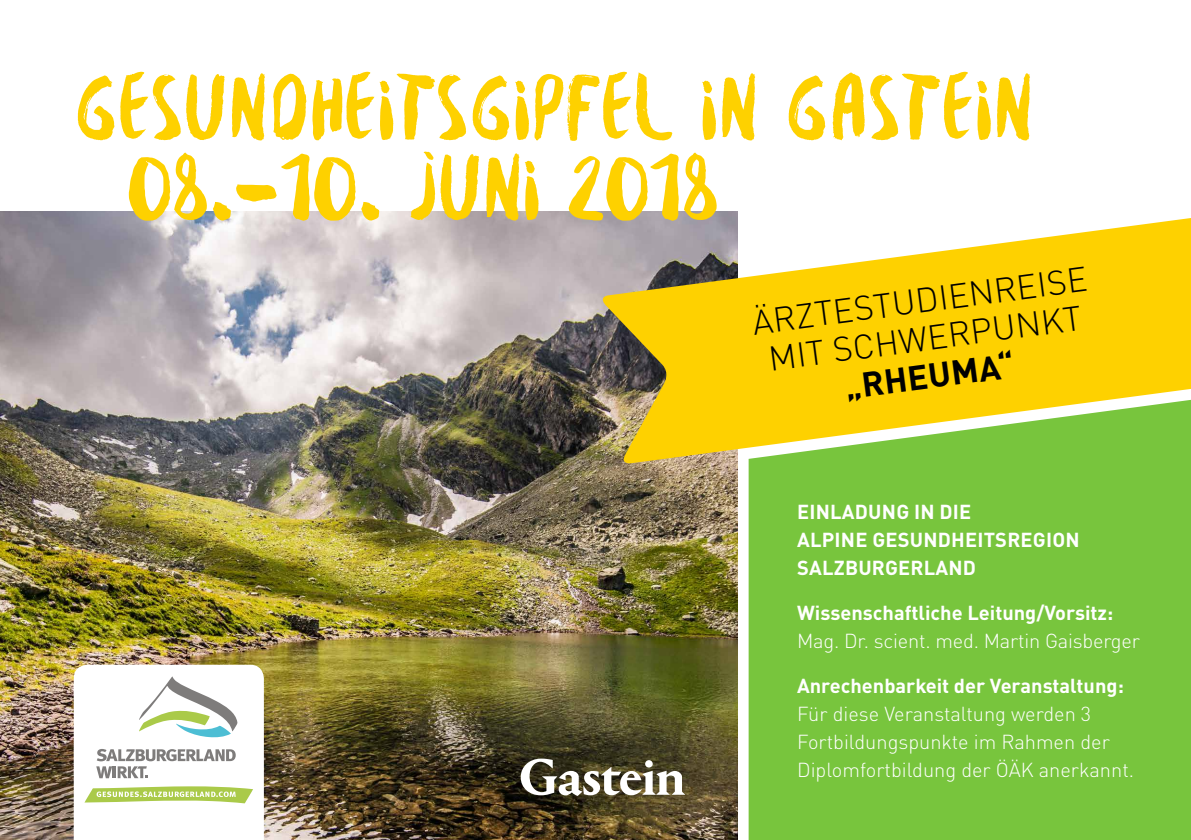
<style>
.page{position:relative;width:1191px;height:840px;background:#fff}
.page>*{position:absolute;margin:0;border:0;box-sizing:border-box;transform-origin:0 0}
.t1{font:100px/80px "Besom";color:#fed100}
.t2{font:300 34px/38px "DIN Pro";color:#000;text-align:center}
.t3{font:700 34px "DIN Pro";color:#000}
.t4{font:300 20px/28px "DIN Pro";color:#fff}
.t5{font:700 20px/28px "DIN Pro";color:#fff}
</style>
<div class="page">
<div style="left:748px;top:464px;width:443px;height:375px;background:#78c53d"></div>
<img style="left:0;top:211px;width:737px;height:628px">
<svg style="left:521px;top:758px;width:164px;height:37px"></svg>
<svg style="left:74px;top:664px;width:190px;height:175px"></svg>
<svg style="left:597px;top:211px;width:594px;height:253px;background:#e1cc3b"></svg>
<h1 class="t1" style="left:127px;top:64px;width:908px;text-indent:-53px">GESUNDHEITSGIPFEL IN GASTEIN<br>08.–10. JUNI 2018</h1>
<h2 class="t2" style="left:750px;top:300px;width:339px;rotate:-7deg">ÄRZTESTUDIENREISE<br>MIT SCHWERPUNKT</h2>
<h2 class="t3" style="left:842px;top:360px;width:172px;rotate:-7deg">„RHEUMA“</h2>
<p class="t5" style="left:797px;top:496px;width:284px">EINLADUNG IN DIE<br>ALPINE GESUNDHEITSREGION<br>SALZBURGERLAND</p>
<p class="t5" style="left:797px;top:597px;width:318px">Wissenschaftliche Leitung/Vorsitz:</p>
<p class="t4" style="left:797px;top:625px;width:344px">Mag. Dr. scient. med. Martin Gaisberger</p>
<p class="t5" style="left:797px;top:670px;width:328px">Anrechenbarkeit der Veranstaltung:</p>
<p class="t4" style="left:797px;top:698px;width:338px">Für diese Veranstaltung werden 3<br>Fortbildungspunkte im Rahmen der<br>Diplomfortbildung der ÖÄK anerkannt.</p>
</div>
